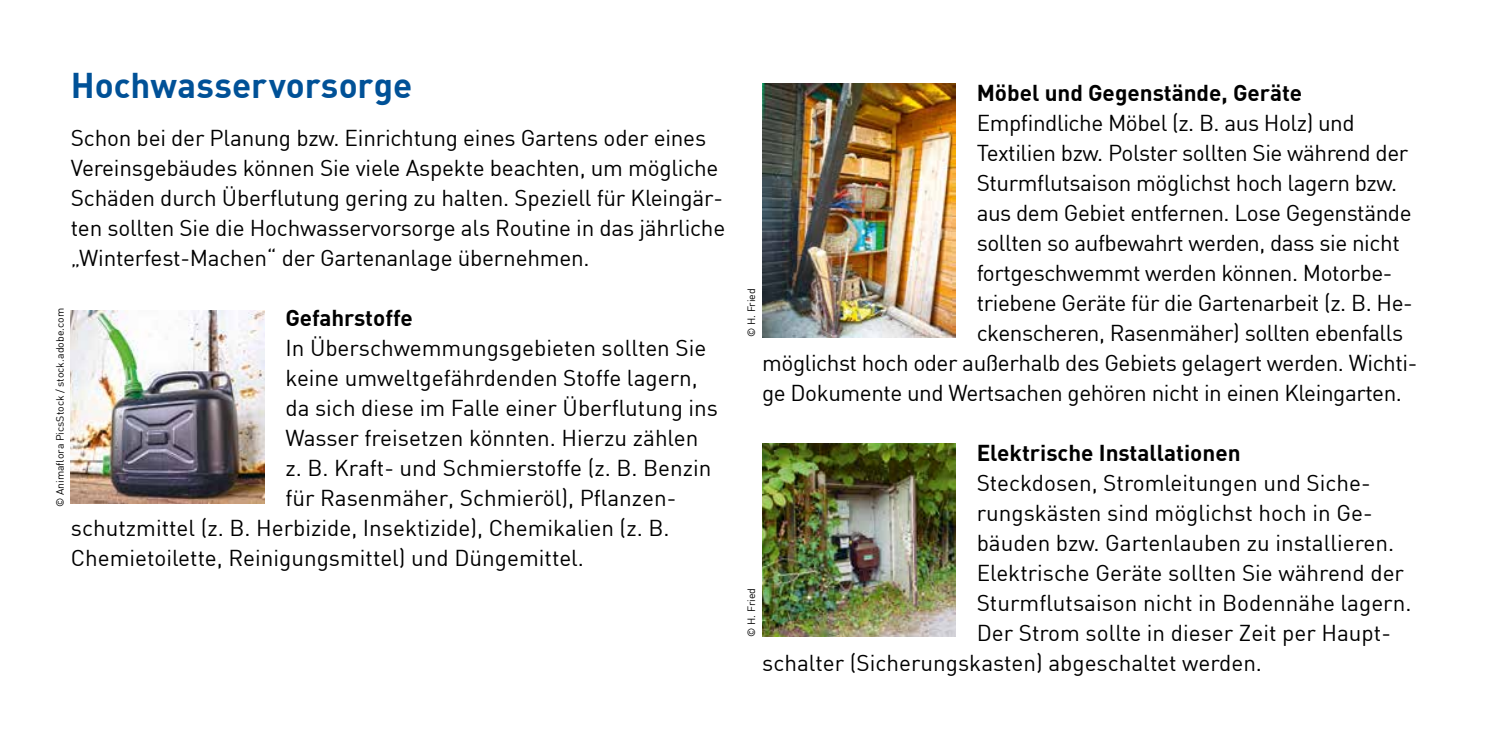
<style>
.page{position:relative;width:1489px;height:745px;background:#fff}
.page>*{position:absolute;margin:0;border:0;box-sizing:border-box;transform-origin:0 0}
.t1{font:700 35px "DIN";color:#005197}
.t2{font:22.5px/30px "DIN";letter-spacing:-.01em;color:#000}
.t3{font:700 22.5px "DIN";color:#000}
.t4{font:10.5px "DIN";color:#000}
</style>
<div class="page">
<img style="left:762px;top:443px;width:193px;height:193px">
<img style="left:762px;top:83px;width:193px;height:254px">
<img style="left:71px;top:310px;width:193px;height:193px">
<h1 class="t1" style="left:71px;top:63px;width:343px">Hochwasservorsorge</h1>
<p class="t2" style="left:71px;top:122px;width:656px">Schon bei der Planung bzw. Einrichtung eines Gartens oder eines Vereinsgebäudes können Sie viele Aspekte beachten, um mögliche Schäden durch Überflutung gering zu halten. Speziell für Kleingär&shy;ten sollten Sie die Hochwasservorsorge als Routine in das jährliche „Winterfest-Machen“ der Gartenanlage übernehmen.</p>
<p class="t3" style="left:285px;top:303px;width:129px">Gefahrstoffe</p>
<p class="t2" style="left:285px;top:332px;width:422px">In Überschwemmungsgebieten sollten Sie</p>
<p class="t2" style="left:285px;top:362px;width:414px">keine umweltgefährdenden Stoffe lagern,</p>
<p class="t2" style="left:285px;top:392px;width:434px">da sich diese im Falle einer Überflutung ins</p>
<p class="t2" style="left:285px;top:422px;width:414px">Wasser freisetzen könnten. Hierzu zählen</p>
<p class="t2" style="left:285px;top:452px;width:427px">z. B. Kraft- und Schmierstoffe (z. B. Benzin</p>
<p class="t2" style="left:285px;top:482px;width:392px">für Rasenmäher, Schmieröl), Pflanzen-</p>
<p class="t2" style="left:71px;top:512px;width:600px">schutzmittel (z. B. Herbizide, Insektizide), Chemikalien (z. B.</p>
<p class="t2" style="left:71px;top:542px;width:514px">Chemietoilette, Reinigungsmittel) und Düngemittel.</p>
<p class="t4" style="left:53px;top:507px;width:200px;rotate:-90deg">© Animaflora PicsStock / stock.adobe.com</p>
<p class="t4" style="left:744px;top:337px;width:50px;rotate:-90deg">© H. Fried</p>
<p class="t4" style="left:744px;top:636px;width:50px;rotate:-90deg">© H. Fried</p>
<p class="t3" style="left:976px;top:78px;width:327px">Möbel und Gegenstände, Geräte</p>
<p class="t2" style="left:976px;top:107px;width:379px">Empfindliche Möbel (z. B. aus Holz) und</p>
<p class="t2" style="left:976px;top:137px;width:433px">Textilien bzw. Polster sollten Sie während der</p>
<p class="t2" style="left:976px;top:167px;width:422px">Sturmflutsaison möglichst hoch lagern bzw.</p>
<p class="t2" style="left:976px;top:197px;width:436px">aus dem Gebiet entfernen. Lose Gegenstände</p>
<p class="t2" style="left:976px;top:227px;width:424px">sollten so aufbewahrt werden, dass sie nicht</p>
<p class="t2" style="left:976px;top:257px;width:417px">fortgeschwemmt werden können. Motorbe-</p>
<p class="t2" style="left:976px;top:287px;width:437px">triebene Geräte für die Gartenarbeit (z. B. He-</p>
<p class="t2" style="left:976px;top:317px;width:428px">ckenscheren, Rasenmäher) sollten ebenfalls</p>
<p class="t2" style="left:762px;top:347px;width:656px">möglichst hoch oder außerhalb des Gebiets gelagert werden. Wichti-</p>
<p class="t2" style="left:762px;top:377px;width:641px">ge Dokumente und Wertsachen gehören nicht in einen Kleingarten.</p>
<p class="t3" style="left:976px;top:438px;width:265px">Elektrische Installationen</p>
<p class="t2" style="left:976px;top:467px;width:395px">Steckdosen, Stromleitungen und Siche-</p>
<p class="t2" style="left:976px;top:497px;width:397px">rungskästen sind möglichst hoch in Ge-</p>
<p class="t2" style="left:976px;top:527px;width:419px">bäuden bzw. Gartenlauben zu installieren.</p>
<p class="t2" style="left:976px;top:557px;width:429px">Elektrische Geräte sollten Sie während der</p>
<p class="t2" style="left:976px;top:587px;width:436px">Sturmflutsaison nicht in Bodennähe lagern.</p>
<p class="t2" style="left:976px;top:617px;width:416px">Der Strom sollte in dieser Zeit per Haupt-</p>
<p class="t2" style="left:762px;top:647px;width:501px">schalter (Sicherungskasten) abgeschaltet werden.</p>
</div>
